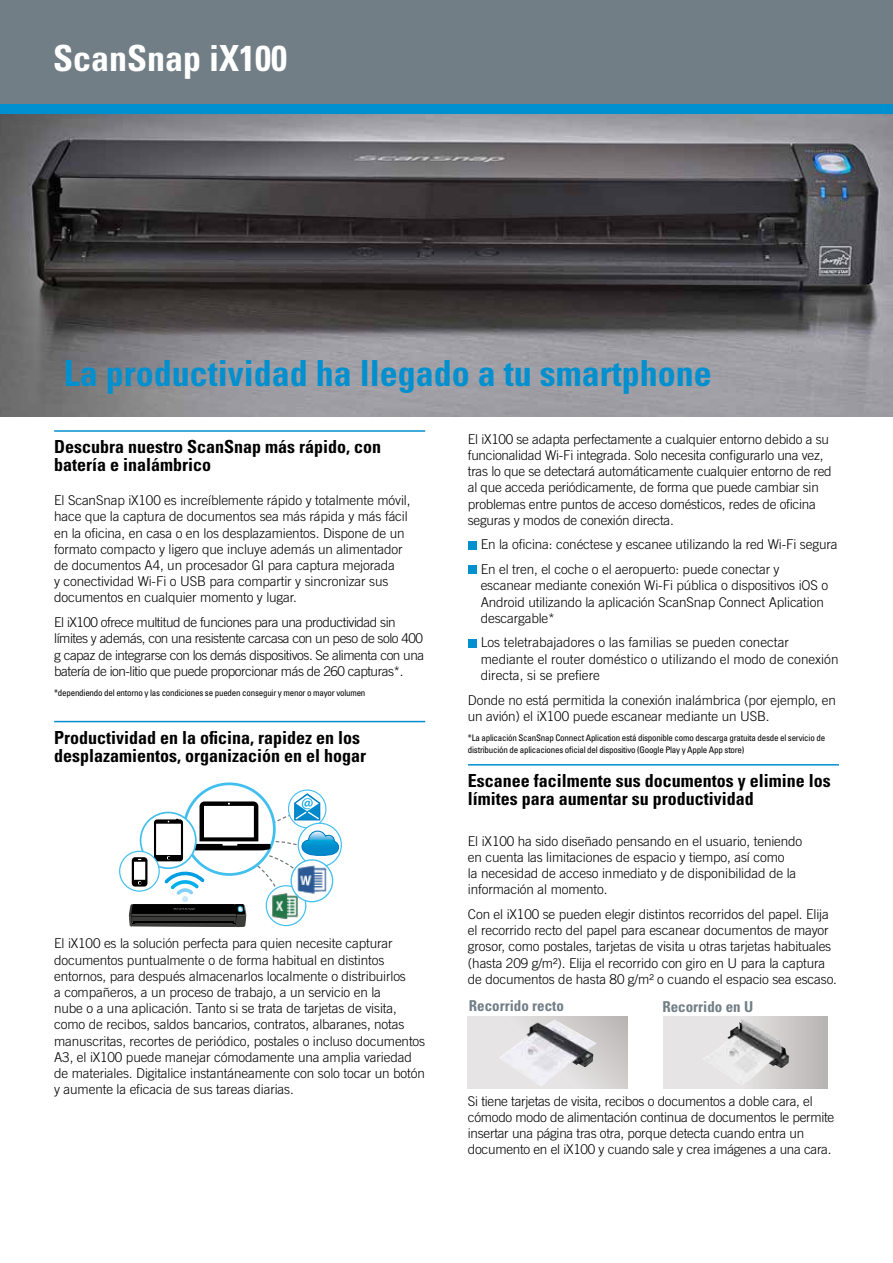
<style>
.page{position:relative;width:893px;height:1263px;background:#fff}
.page>*{position:absolute;margin:0;border:0;box-sizing:border-box;transform-origin:0 0}
.t1{font:700 condensed 36px "Univers";color:#0190cf}
.t2{font:700 condensed 36px "Univers";color:#fff}
.t3{font:700 condensed 18px/18px "Univers";color:#000}
.t4{font:700 condensed 15px "Univers";color:#717e86}
.t5{font:300 13.5px/16.2px "Trade Gothic";letter-spacing:-.01em;color:#000}
.t6{font:300 13.5px/16.2px "Trade Gothic";letter-spacing:-.035em;color:#000}
.t7{font:condensed 9px/12px "Univers";letter-spacing:-.025em;color:#000}
</style>
<div class="page">
<img style="left:0;top:113px;width:893px;height:303px">
<div style="left:0;top:0;width:893px;height:113px;background:#0190cf"></div>
<div style="left:0;top:0;width:893px;height:104px;background:#717e86"></div>
<hr style="left:54px;top:721px;width:371px;height:1px;background:#0190cf">
<hr style="left:54px;top:430px;width:371px;height:2px;background:#0190cf">
<hr style="left:468px;top:764px;width:371px;height:1px;background:#0190cf">
<div style="left:468px;top:541px;width:8px;height:8px;background:#0190cf"></div>
<div style="left:468px;top:566px;width:8px;height:8px;background:#0190cf"></div>
<div style="left:468px;top:639px;width:8px;height:8px;background:#0190cf"></div>
<svg style="left:468px;top:1016px;width:159px;height:72px;background:#d8d5d5"></svg>
<img style="left:499px;top:1020px;width:98px;height:67px">
<div style="left:664px;top:1016px;width:164px;height:73px;background:linear-gradient(to right,#f2f1f1,#c3bebe)"></div>
<img style="left:702px;top:1017px;width:87px;height:68px">
<svg style="left:288px;top:790px;width:38px;height:38px"></svg>
<div style="left:288px;top:789px;width:38px;height:39px;border:1px solid #41c0f0;border-radius:50%"></div>
<div style="left:298px;top:823px;width:44px;height:44px;border:1px solid #41c0f0;border-radius:50%"></div>
<svg style="left:184px;top:784px;width:90px;height:90px"></svg>
<div style="left:119px;top:851px;width:41px;height:41px;border:1px solid #41c0f0;border-radius:50%"></div>
<svg style="left:129px;top:793px;width:210px;height:134px"></svg>
<svg style="left:291px;top:860px;width:42px;height:42px"></svg>
<div style="left:290px;top:859px;width:43px;height:43px;border:1px solid #41c0f0;border-radius:50%"></div>
<img style="left:297px;top:865px;width:30px;height:30px">
<h1 class="t2" style="left:53px;top:36px;width:236px">ScanSnap iX100</h1>
<h1 class="t1" style="left:64px;top:352px;width:649px">La productividad ha llegado a tu smartphone</h1>
<h2 class="t3" style="left:54px;top:437px;width:328px">Descubra nuestro ScanSnap más rápido, con batería e inalámbrico</h2>
<p class="t5" style="left:54px;top:492px;width:358px">El ScanSnap iX100 es increíblemente rápido y totalmente móvil, hace que la captura de documentos sea más rápida y más fácil en la oficina, en casa o en los desplazamientos. Dispone de un formato compacto y ligero que incluye además un alimentador de documentos A4, un procesador GI para captura mejorada<br>y conectividad Wi-Fi o USB para compartir y sincronizar sus documentos en cualquier momento y lugar.</p>
<p class="t6" style="left:54px;top:614px;width:371px">El iX100 ofrece multitud de funciones para una productividad sin límites y además, con una resistente carcasa con un peso de solo 400 g capaz de integrarse con los demás dispositivos. Se alimenta con una batería de ion-litio que puede proporcionar más de 260 capturas*.</p>
<p class="t7" style="left:54px;top:687px;width:313px">*dependiendo del entorno y las condiciones se pueden conseguir y menor o mayor volumen</p>
<h2 class="t3" style="left:54px;top:728px;width:313px">Productividad en la oficina, rapidez en los desplazamientos, organización en el hogar</h2>
<p class="t5" style="left:54px;top:935px;width:373px">El iX100 es la solución perfecta para quien necesite capturar documentos puntualmente o de forma habitual en distintos entornos, para después almacenarlos localmente o distribuirlos<br>a compañeros, a un proceso de trabajo, a un servicio en la<br>nube o a una aplicación. Tanto si se trata de tarjetas de visita, como de recibos, saldos bancarios, contratos, albaranes, notas manuscritas, recortes de periódico, postales o incluso documentos A3, el iX100 puede manejar cómodamente una amplia variedad de materiales. Digitalice instantáneamente con solo tocar un botón y aumente la eficacia de sus tareas diarias.</p>
<p class="t5" style="left:468px;top:431px;width:365px">El iX100 se adapta perfectamente a cualquier entorno debido a su funcionalidad Wi-Fi integrada. Solo necesita configurarlo una vez, tras lo que se detectará automáticamente cualquier entorno de red al que acceda periódicamente, de forma que puede cambiar sin problemas entre puntos de acceso domésticos, redes de oficina seguras y modos de conexión directa.</p>
<p class="t5" style="left:481px;top:532px;width:358px;line-height:24.8px">En la oficina: conéctese y escanee utilizando la red Wi-Fi segura<br>En el tren, el coche o el aeropuerto: puede conectar y</p>
<p class="t5" style="left:481px;top:577px;width:349px">escanear mediante conexión Wi-Fi pública o dispositivos iOS o<br>Android utilizando la aplicación ScanSnap Connect Aplication descargable*</p>
<p class="t5" style="left:481px;top:634px;width:359px">Los teletrabajadores o las familias se pueden conectar mediante el router doméstico o utilizando el modo de conexión directa, si se prefiere</p>
<p class="t5" style="left:468px;top:691px;width:370px">Donde no está permitida la conexión inalámbrica (por ejemplo, en un avión) el iX100 puede escanear mediante un USB.</p>
<p class="t7" style="left:468px;top:732px;width:359px">*La aplicación ScanSnap Connect Aplication está disponible como descarga gratuita desde el servicio de distribución de aplicaciones oficial del dispositivo (Google Play y Apple App store)</p>
<h2 class="t3" style="left:468px;top:771px;width:364px">Escanee facilmente sus documentos y elimine los límites para aumentar su productividad</h2>
<p class="t5" style="left:468px;top:833px;width:336px">El iX100 ha sido diseñado pensando en el usuario, teniendo en cuenta las limitaciones de espacio y tiempo, así como<br>la necesidad de acceso inmediato y de disponibilidad de la información al momento.</p>
<p class="t5" style="left:468px;top:906px;width:371px">Con el iX100 se pueden elegir distintos recorridos del papel. Elija el recorrido recto del papel para escanear documentos de mayor grosor, como postales, tarjetas de visita u otras tarjetas habituales (hasta 209 g/m²). Elija el recorrido con giro en U para la captura de documentos de hasta 80 g/m² o cuando el espacio sea escaso.</p>
<p class="t4" style="left:469px;top:996px;width:96px">Recorrido recto</p>
<p class="t4" style="left:662px;top:998px;width:92px">Recorrido en U</p>
<p class="t5" style="left:468px;top:1093px;width:368px">Si tiene tarjetas de visita, recibos o documentos a doble cara, el cómodo modo de alimentación continua de documentos le permite insertar una página tras otra, porque detecta cuando entra un documento en el iX100 y cuando sale y crea imágenes a una cara.</p>
</div>
